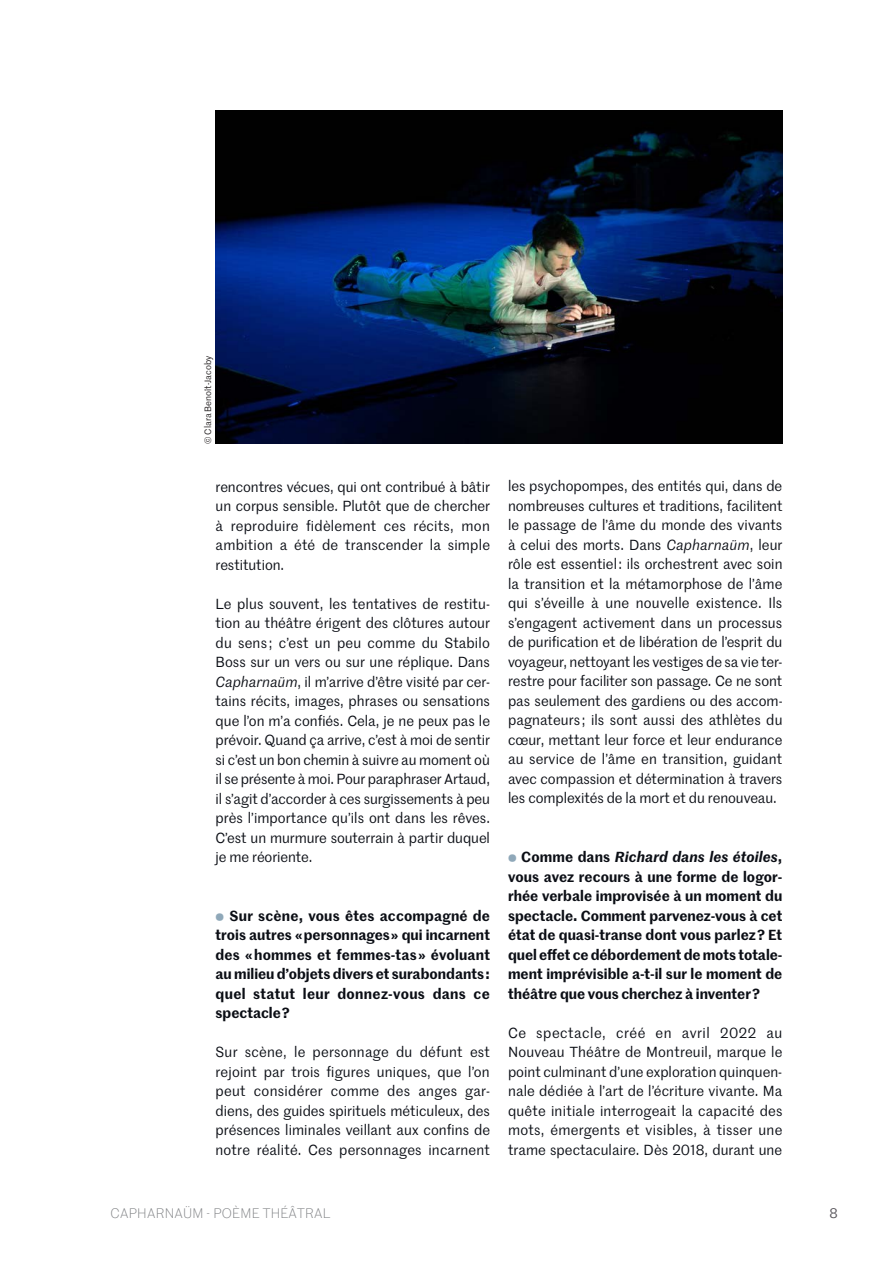
<style>
.page{position:relative;width:893px;height:1263px;background:#fff}
.page>*{position:absolute;margin:0;border:0;box-sizing:border-box;transform-origin:0 0}
.t1{font:14.25px/19.5px "Marr Sans";letter-spacing:.005em;color:#0b0e15;text-align:justify}
.t2{font:600 14.25px/19.5px "Marr Sans";color:#0b0e15;text-align:justify}
.t3{font:300 13.5px "Marr Sans";letter-spacing:.02em;color:#808285}
.t4{font:13.5px "Marr Sans";color:#565359}
.t5{font:9px "Marr Sans";color:#231f20}
.s1{font-style:italic}
.s2{font-family:"Bely Display";font-weight:400;font-size:10.8px;color:#8fa8b9}
</style>
<div class="page">
<img style="left:215px;top:111px;width:567px;height:333px">
<p class="t5" style="left:202px;top:444px;width:90px;rotate:-90deg">© Clara Benoît-Jacoby</p>
<p class="t1" style="left:216px;top:476px;width:276px">rencontres vécues, qui ont contribué à bâtir un corpus sensible. Plutôt que de chercher à reproduire fidèlement ces récits, mon ambition a été de transcender la simple restitution.</p>
<p class="t1" style="left:216px;top:593px;width:276px">Le plus souvent, les tentatives de restitu&shy;tion au théâtre érigent des clôtures autour du sens ; c’est un peu comme du Stabilo Boss sur un vers ou sur une réplique. Dans <span class="s1">Capharnaüm</span>, il m’arrive d’être visité par cer&shy;tains récits, images, phrases ou sensations que l’on m’a confiés. Cela, je ne peux pas le prévoir. Quand ça arrive, c’est à moi de sentir si c’est un bon chemin à suivre au moment où il se présente à moi. Pour paraphraser Artaud, il s’agit d’accorder à ces surgissements à peu près l’importance qu’ils ont dans les rêves.<br>C’est un murmure souterrain à partir duquel je me réoriente.</p>
<p class="t2" style="left:216px;top:905px;width:276px"><span class="s2">s</span> Sur scène, vous êtes accompagné de trois autres « personnages » qui incarnent des « hommes et femmes-tas » évoluant au milieu d’objets divers et surabondants : quel statut leur donnez-vous dans ce spectacle ?</p>
<p class="t1" style="left:216px;top:1042px;width:276px">Sur scène, le personnage du défunt est rejoint par trois figures uniques, que l’on peut considérer comme des anges gar&shy;diens, des guides spirituels méticuleux, des présences liminales veillant aux confins de notre réalité. Ces personnages incarnent</p>
<p class="t1" style="left:508px;top:476px;width:276px">les psychopompes, des entités qui, dans de nombreuses cultures et traditions, facilitent le passage de l’âme du monde des vivants à celui des morts. Dans <span class="s1">Capharnaüm</span>, leur rôle est essentiel : ils orchestrent avec soin la transition et la métamorphose de l’âme qui s’éveille à une nouvelle existence. Ils s’engagent activement dans un processus de purification et de libération de l’esprit du voyageur, nettoyant les vestiges de sa vie ter&shy;restre pour faciliter son passage. Ce ne sont pas seulement des gardiens ou des accom&shy;pagnateurs ; ils sont aussi des athlètes du cœur, mettant leur force et leur endurance au service de l’âme en transition, guidant avec compassion et détermination à travers les complexités de la mort et du renouveau.</p>
<p class="t2" style="left:508px;top:846px;width:276px"><span class="s2">s</span> Comme dans <span class="s1">Richard dans les étoiles</span>, vous avez recours à une forme de logor&shy;rhée verbale improvisée à un moment du spectacle. Comment parvenez-vous à cet état de quasi-transe dont vous parlez ? Et quel effet ce débordement de mots totale&shy;ment imprévisible a-t-il sur le moment de théâtre que vous cherchez à inventer ?</p>
<p class="t1" style="left:508px;top:1022px;width:276px">Ce spectacle, créé en avril 2022 au Nouveau Théâtre de Montreuil, marque le point culminant d’une exploration quinquen&shy;nale dédiée à l’art de l’écriture vivante. Ma quête initiale interrogeait la capacité des mots, émergents et visibles, à tisser une trame spectaculaire. Dès 2018, durant une</p>
<p class="t3" style="left:111px;top:1204px;width:221px">CAPHARNAÜM - POÈME THÉÂTRAL</p>
<p class="t4" style="left:829px;top:1204px;width:10px">8</p>
</div>
